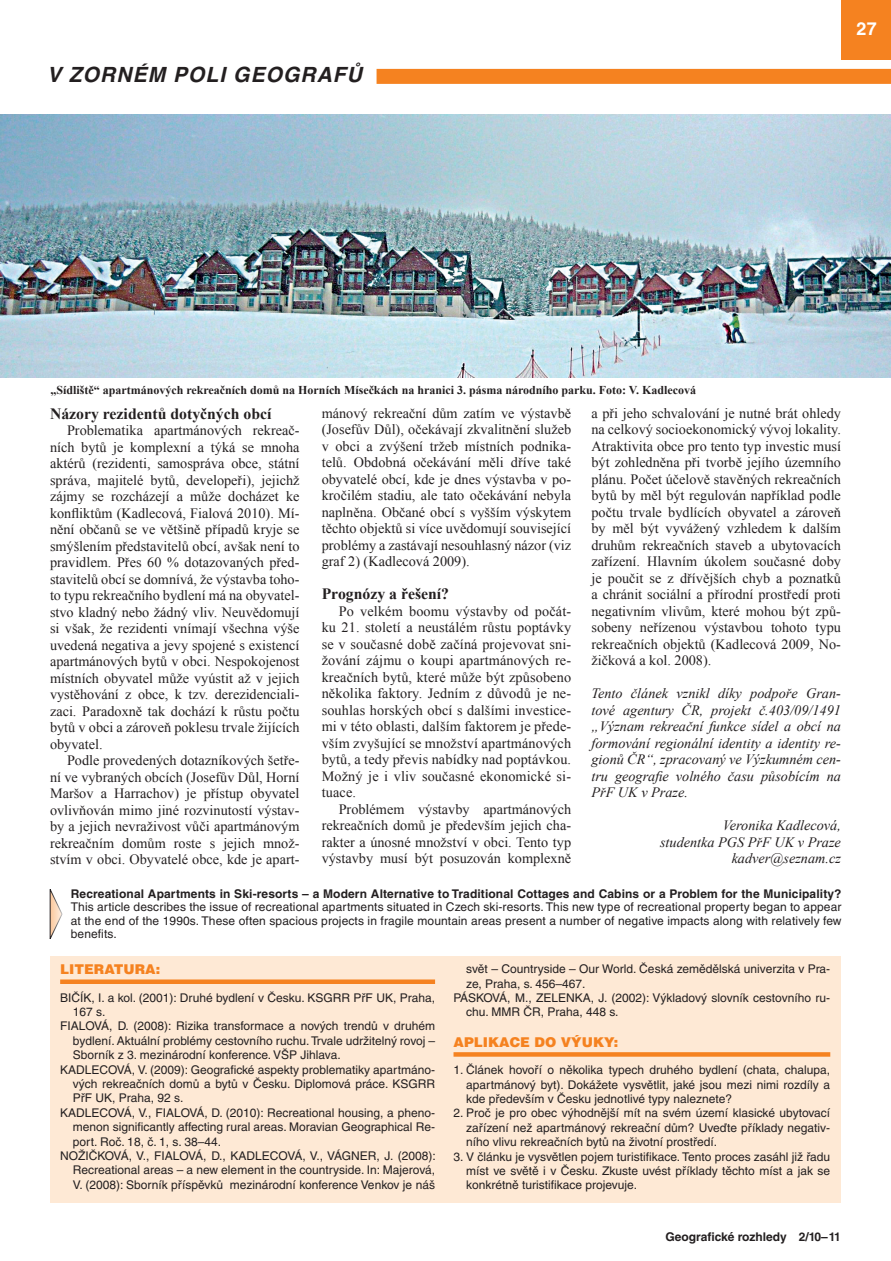
<style>
.page{position:relative;width:891px;height:1261px;background:#fff}
.page>*{position:absolute;margin:0;border:0;box-sizing:border-box;transform-origin:0 0}
.t1{font:italic 700 21px "Helvetica CE";letter-spacing:.05em;color:#231f20}
.t2{font:700 18px "Helvetica CE";color:#fff}
.t3{font:700 15.75px "Times New Roman";color:#231f20}
.t4{font:14.25px/16.5px "Times New Roman";color:#231f20;text-align:justify}
.t5{font:italic 14.25px/16.5px "Times New Roman";color:#231f20;text-align:justify}
.t6{font:900 13.5px "Helvetica CE";color:#f58220}
.t7{font:12px/14.4px "Helvetica CE";color:#231f20;text-align:justify}
.t8{font:700 12px "Helvetica CE";letter-spacing:.01em;color:#231f20}
.t9{font:700 12px "Times New Roman";color:#231f20}
</style>
<div class="page">
<div style="left:841px;top:0;width:50px;height:60px;background:#f58220"></div>
<div style="left:377px;top:69px;width:514px;height:15px;background:#f58220"></div>
<svg style="left:50px;top:889px;width:13px;height:50px"></svg>
<div style="left:50px;top:956px;width:791px;height:246px;background:#fee9d5"></div>
<div style="left:60px;top:979px;width:375px;height:5px;background:#f58220"></div>
<div style="left:453px;top:1052px;width:377px;height:5px;background:#f58220"></div>
<img style="left:0;top:114px;width:891px;height:263px">
<h1 class="t1" style="left:47px;top:63px;width:316px">V ZORNÉM POLI GEOGRAFŮ</h1>
<p class="t2" style="left:856px;top:18px;width:22px">27</p>
<p class="t9" style="left:50px;top:382px;width:647px">„Sídliště“ apartmánových rekreačních domů na Horních Mísečkách na hranici 3. pásma národního parku. Foto: V. Kadlecová</p>
<p class="t3" style="left:50px;top:403px;width:223px">Názory rezidentů dotyčných obcí</p>
<p class="t4" style="left:50px;top:422px;width:251px;text-indent:17px">Problematika apartmánových rekreač&shy;ních bytů je komplexní a týká se mnoha aktérů (rezidenti, samospráva obce, státní správa, majitelé bytů, developeři), jejichž zájmy se rozcházejí a může docházet ke konfliktům (Kadlecová, Fialová 2010). Mí&shy;nění občanů se ve většině případů kryje se smýšlením představitelů obcí, avšak není to pravidlem. Přes 60 % dotazovaných před&shy;stavitelů obcí se domnívá, že výstavba toho&shy;to typu rekreačního bydlení má na obyvatel&shy;stvo kladný nebo žádný vliv. Neuvědomují si však, že rezidenti vnímají všechna výše uvedená negativa a jevy spojené s existencí apartmánových bytů v obci. Nespokojenost místních obyvatel může vyústit až v jejich vystěhování z obce, k tzv. derezidenciali&shy;zaci. Paradoxně tak dochází k růstu počtu bytů v obci a zároveň poklesu trvale žijících obyvatel.</p>
<p class="t4" style="left:50px;top:752px;width:251px;text-indent:17px">Podle provedených dotazníkových šetře&shy;ní ve vybraných obcích (Josefův Důl, Horní Maršov a Harrachov) je přístup obyvatel ovlivňován mimo jiné rozvinutostí výstav&shy;by a jejich nevraživost vůči apartmánovým rekreačním domům roste s jejich množ&shy;stvím v obci. Obyvatelé obce, kde je apart-</p>
<p class="t4" style="left:322px;top:405px;width:251px">mánový rekreační dům zatím ve výstavbě (Josefův Důl), očekávají zkvalitnění služeb v obci a zvýšení tržeb místních podnika&shy;telů. Obdobná očekávání měli dříve také obyvatelé obcí, kde je dnes výstavba v po&shy;kročilém stadiu, ale tato očekávání nebyla naplněna. Občané obcí s vyšším výskytem těchto objektů si více uvědomují související problémy a zastávají nesouhlasný názor (viz graf 2) (Kadlecová 2009).</p>
<p class="t3" style="left:322px;top:583px;width:129px">Prognózy a řešení?</p>
<p class="t4" style="left:322px;top:603px;width:251px;text-indent:17px">Po velkém boomu výstavby od počát&shy;ku 21. století a neustálém růstu poptávky se v současné době začíná projevovat sni&shy;žování zájmu o koupi apartmánových re&shy;kreačních bytů, které může být způsobeno několika faktory. Jedním z důvodů je ne&shy;souhlas horských obcí s dalšími investice&shy;mi v této oblasti, dalším faktorem je přede&shy;vším zvyšující se množství apartmánových bytů, a tedy převis nabídky nad poptávkou.<br>Možný je i vliv současné ekonomické si&shy;tuace.</p>
<p class="t4" style="left:322px;top:801px;width:251px;text-indent:17px">Problémem výstavby apartmánových rekreačních domů je především jejich cha&shy;rakter a únosné množství v obci. Tento typ výstavby musí být posuzován komplexně</p>
<p class="t4" style="left:591px;top:405px;width:251px">a při jeho schvalování je nutné brát ohledy na celkový socioekonomický vývoj lokality.<br>Atraktivita obce pro tento typ investic musí být zohledněna při tvorbě jejího územního plánu. Počet účelově stavěných rekreačních bytů by měl být regulován například podle počtu trvale bydlících obyvatel a zároveň by měl být vyvážený vzhledem k dalším druhům rekreačních staveb a ubytovacích zařízení. Hlavním úkolem současné doby je poučit se z dřívějších chyb a poznatků a chránit sociální a přírodní prostředí proti negativním vlivům, které mohou být způ&shy;sobeny neřízenou výstavbou tohoto typu rekreačních objektů (Kadlecová 2009, No&shy;žičková a kol. 2008).</p>
<p class="t5" style="left:591px;top:685px;width:251px">Tento článek vznikl díky podpoře Gran&shy;tové agentury ČR, projekt č.403/09/1491 „Význam rekreační funkce sídel a obcí na formování regionální identity a identity re&shy;gionů ČR“, zpracovaný ve Výzkumném cen&shy;tru geografie volného času působícím na PřF UK v Praze.</p>
<p class="t5" style="left:660px;top:817px;width:182px;text-align:right">Veronika Kadlecová,<br>studentka PGS PřF UK v Praze kadver@seznam.cz</p>
<p class="t8" style="left:71px;top:887px;width:772px">Recreational Apartments in Ski-resorts – a Modern Alternative to Traditional Cottages and Cabins or a Problem for the Municipality?</p>
<p class="t7" style="left:71px;top:900px;width:772px;line-height:13.5px">This article describes the issue of recreational apartments situated in Czech ski-resorts. This new type of recreational property began to appear at the end of the 1990s. These often spacious projects in fragile mountain areas present a number of negative impacts along with relatively few benefits.</p>
<p class="t6" style="left:60px;top:962px;width:102px">LITERATURA:</p>
<p class="t7" style="left:60px;top:990px;width:376px">BIČÍK, I. a kol. (2001): Druhé bydlení v Česku. KSGRR PřF UK, Praha,</p>
<p class="t7" style="left:73px;top:1004px;width:34px">167 s.</p>
<p class="t7" style="left:60px;top:1019px;width:376px">FIALOVÁ, D. (2008): Rizika transformace a nových trendů v druhém</p>
<p class="t7" style="left:73px;top:1033px;width:364px">bydlení. Aktuální problémy cestovního ruchu. Trvale udržitelný rovoj –</p>
<p class="t7" style="left:73px;top:1048px;width:269px">Sborník z 3. mezinárodní konference. VŠP Jihlava.</p>
<p class="t7" style="left:60px;top:1062px;width:376px">KADLECOVÁ, V. (2009): Geografické aspekty problematiky apartmáno-</p>
<p class="t7" style="left:73px;top:1076px;width:364px">vých rekreačních domů a bytů v Česku. Diplomová práce. KSGRR</p>
<p class="t7" style="left:73px;top:1091px;width:112px">PřF UK, Praha, 92 s.</p>
<p class="t7" style="left:60px;top:1105px;width:376px">KADLECOVÁ, V., FIALOVÁ, D. (2010): Recreational housing, a pheno-</p>
<p class="t7" style="left:73px;top:1120px;width:364px">menon significantly affecting rural areas. Moravian Geographical Re-</p>
<p class="t7" style="left:73px;top:1134px;width:150px">port. Roč. 18, č. 1, s. 38–44.</p>
<p class="t7" style="left:60px;top:1148px;width:377px">NOŽIČKOVÁ, V., FIALOVÁ, D., KADLECOVÁ, V., VÁGNER, J. (2008):</p>
<p class="t7" style="left:73px;top:1163px;width:364px">Recreational areas – a new element in the countryside. In: Majerová,</p>
<p class="t7" style="left:73px;top:1177px;width:364px">V. (2008): Sborník příspěvků mezinárodní konference Venkov je náš</p>
<p class="t7" style="left:466px;top:962px;width:365px">svět – Countryside – Our World. Česká zemědělská univerzita v Pra-</p>
<p class="t7" style="left:466px;top:976px;width:121px">ze, Praha, s. 456–467.</p>
<p class="t7" style="left:453px;top:991px;width:378px">PÁSKOVÁ, M., ZELENKA, J. (2002): Výkladový slovník cestovního ru-</p>
<p class="t7" style="left:466px;top:1005px;width:154px">chu. MMR ČR, Praha, 448 s.</p>
<p class="t6" style="left:453px;top:1034px;width:166px">APLIKACE DO VÝUKY:</p>
<p class="t7" style="left:466px;top:1063px;width:365px;text-indent:-13px">1. Článek hovoří o několika typech druhého bydlení (chata, chalupa, apartmánový byt). Dokážete vysvětlit, jaké jsou mezi nimi rozdíly a kde především v Česku jednotlivé typy naleznete?</p>
<p class="t7" style="left:466px;top:1106px;width:365px;text-indent:-13px">2. Proč je pro obec výhodnější mít na svém území klasické ubytovací zařízení než apartmánový rekreační dům? Uveďte příklady negativ&shy;ního vlivu rekreačních bytů na životní prostředí.</p>
<p class="t7" style="left:466px;top:1149px;width:365px;text-indent:-13px">3. V článku je vysvětlen pojem turistifikace. Tento proces zasáhl již řadu míst ve světě i v Česku. Zkuste uvést příklady těchto míst a jak se konkrétně turistifikace projevuje.</p>
<p class="t8" style="left:665px;top:1229px;width:177px">Geografické rozhledy 2/10–11</p>
</div>
